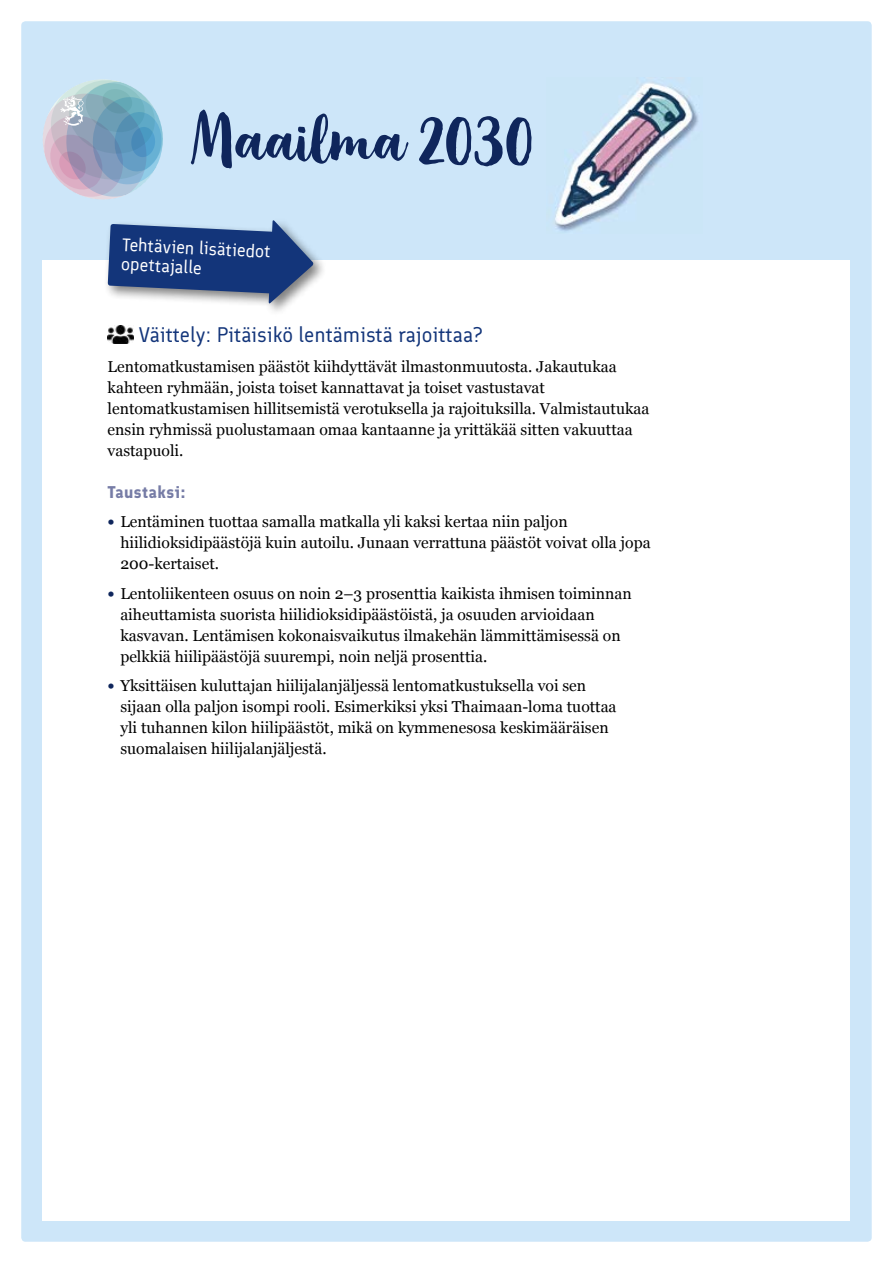
<style>
.page{position:relative;width:893px;height:1263px;background:#fff}
.page>*{position:absolute;margin:0;border:0;box-sizing:border-box;transform-origin:0 0}
.Otsikko_3{font:21px "Finlandica";color:#13357a}
.Lisätiedot{font:18px/19.6px "Finlandica";color:#fff}
.Väliotsikko{font:700 16.5px "Finlandica";letter-spacing:.025em;color:#767ca6}
.leipis{font:15.75px/21px "Georgia";color:#000}
.s1{font-weight:700;font-size:16.5px;color:#0f265c}
</style>
<div class="page">
<div style="left:21px;top:21px;width:851px;height:1221px;background:#cde6f9;border-radius:4px"></div>
<div style="left:43px;top:260px;width:807px;height:960px;background:#fff"></div>
<img style="left:555px;top:82px;width:144px;height:150px">
<img style="left:108px;top:326px;width:25px;height:18px">
<div style="left:104px;top:217px;width:224px;height:100px;background:#000;opacity:.5"></div>
<svg style="left:108px;top:219px;width:206px;height:86px"></svg>
<svg style="left:43px;top:79px;width:120px;height:121px"></svg>
<svg style="left:191px;top:110px;width:217px;height:58px"></svg>
<svg style="left:419px;top:116px;width:112px;height:50px"></svg>
<p class="Lisätiedot" style="left:123px;top:234px;width:150px;rotate:3deg">Tehtävien lisätiedot opettajalle</p>
<h3 class="Otsikko_3" style="left:139px;top:322px;width:346px">Väittely: Pitäisikö lentämistä rajoittaa?</h3>
<p class="leipis" style="left:108px;top:355px;width:543px">Lentomatkustamisen päästöt kiihdyttävät ilmastonmuutosta. Jakautukaa kahteen ryhmään, joista toiset kannattavat ja toiset vastustavat lentomatkustamisen hillitsemistä verotuksella ja rajoituksilla. Valmistautukaa ensin ryhmissä puolustamaan omaa kantaanne ja yrittäkää sitten vakuuttaa vastapuoli.</p>
<h4 class="Väliotsikko" style="left:108px;top:482px;width:79px">Taustaksi:</h4>
<p class="leipis" style="left:120px;top:511px;width:532px;text-indent:-13px"><span class="s1">•</span> Lentäminen tuottaa samalla matkalla yli kaksi kertaa niin paljon hiilidioksidipäästöjä kuin autoilu. Junaan verrattuna päästöt voivat olla jopa<br>200-kertaiset.</p>
<p class="leipis" style="left:120px;top:582px;width:513px;text-indent:-13px"><span class="s1">•</span> Lentoliikenteen osuus on noin 2–3 prosenttia kaikista ihmisen toiminnan aiheuttamista suorista hiilidioksidipäästöistä, ja osuuden arvioidaan kasvavan. Lentämisen kokonaisvaikutus ilmakehän lämmittämisessä on pelkkiä hiilipäästöjä suurempi, noin neljä prosenttia.</p>
<p class="leipis" style="left:120px;top:675px;width:498px;text-indent:-13px"><span class="s1">•</span> Yksittäisen kuluttajan hiilijalanjäljessä lentomatkustuksella voi sen sijaan olla paljon isompi rooli. Esimerkiksi yksi Thaimaan-loma tuottaa yli tuhannen kilon hiilipäästöt, mikä on kymmenesosa keskimääräisen suomalaisen hiilijalanjäljestä.</p>
</div>
